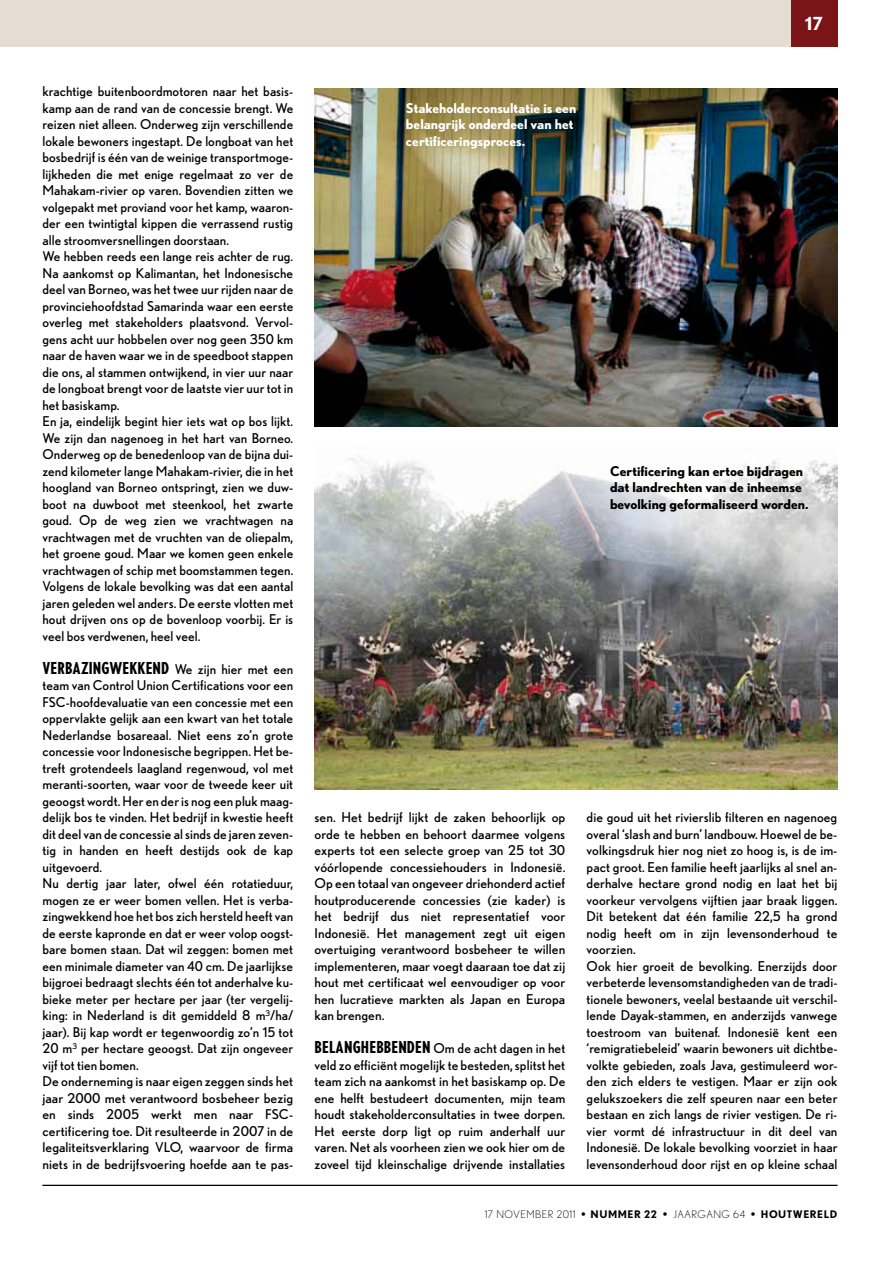
<style>
.page{position:relative;width:893px;height:1263px;background:#fff}
.page>*{position:absolute;margin:0;border:0;box-sizing:border-box;transform-origin:0 0}
.t1{font:700 18px "Nobel";color:#fff}
.t2{font:700 condensed 16.5px "Nobel";letter-spacing:.005em;color:#010100}
.t3{font:13.5px/16.5px "Nobel";letter-spacing:.005em;color:#010100}
.t4{font:700 13.5px/16.5px "Nobel";color:#010100}
.t5{font:700 13.5px/16.5px "Nobel";color:#fff}
.t6{font:300 10.5px "Nobel";letter-spacing:.05em;color:#010100}
.s1{font-weight:400;font-stretch:normal;font-size:13.5px}
.s2{font-weight:700;font-stretch:condensed;font-size:16.5px}
.s3{font-weight:700}
</style>
<div class="page">
<div style="left:791px;top:0;width:46px;height:47px;background:#7a1417"></div>
<hr style="left:43px;top:1185px;width:794px;height:1px;background:#010100">
<div style="left:0;top:0;width:791px;height:47px;background:#e5ddd2"></div>
<img style="left:315px;top:88px;width:522px;height:338px">
<img style="left:315px;top:458px;width:522px;height:331px">
<h1 class="t1" style="left:805px;top:17px;width:19px">17</h1>
<p class="t3" style="left:43px;top:85px;width:252px">krachtige buitenboordmotoren naar het basis&shy;kamp aan de rand van de concessie brengt. We reizen niet alleen. Onderweg zijn verschillende lokale be woners ingestapt. De longboat van het bosbedrijf is één van de weinige transportmoge&shy;lijkheden die met enige regelmaat zo ver de Mahakam-rivier op varen. Bovendien zitten we volgepakt met proviand voor het kamp, waaron&shy;der een twintigtal kippen die verrassend rustig alle stroomversnellingen doorstaan.<br>We hebben reeds een lange reis achter de rug.<br>Na aankomst op Kalimantan, het Indonesische deel van Borneo, was het twee uur rijden naar de provinciehoofdstad Samarinda waar een eerste overleg met stakeholders plaatsvond. Vervol&shy;gens acht uur hobbelen over nog geen 350 km naar de haven waar we in de speedboot stappen die ons, al stammen ontwijkend, in vier uur naar de longboat brengt voor de laatste vier uur tot in het basiskamp.<br>En ja, eindelijk begint hier iets wat op bos lijkt.<br>We zijn dan nagenoeg in het hart van Borneo.<br>Onderweg op de benedenloop van de bijna dui&shy;zend kilometer lange Mahakam-rivier, die in het hoogland van Borneo ontspringt, zien we duw&shy;boot na duwboot met steenkool, het zwarte goud. Op de weg zien we vrachtwagen na vrachtwagen met de vruchten van de oliepalm, het groene goud. Maar we komen geen enkele vrachtwagen of schip met boomstammen tegen.<br>Volgens de lokale bevolking was dat een aantal jaren geleden wel anders. De eerste vlotten met hout drijven ons op de bovenloop voorbij. Er is veel bos verdwenen, heel veel.</p>
<p class="t2" style="left:43px;top:662px;width:252px">VERBAZINGWEKKEND <span class="s1">We zijn hier met een</span></p>
<p class="t3" style="left:42px;top:678px;width:252px">team van Control Union Certifications voor een FSC-hoofdevaluatie van een concessie met een oppervlakte gelijk aan een kwart van het totale Nederlandse bos areaal. Niet eens zo’n grote concessie voor Indonesische begrippen. Het be&shy;treft grotendeels laagland regenwoud, vol met meranti-soorten, waar voor de tweede keer uit geoogst wordt. Her en der is nog een pluk maag&shy;delijk bos te vinden. Het bedrijf in kwestie heeft dit deel van de concessie al sinds de jaren zeven&shy;tig in handen en heeft destijds ook de kap uitgevoerd.<br>Nu dertig jaar later, ofwel één rotatieduur, mogen ze er weer bomen vellen. Het is verba&shy;zingwekkend hoe het bos zich hersteld heeft van de eerste kapronde en dat er weer volop oogst&shy;bare bomen staan. Dat wil zeggen: bomen met een minimale diameter van 40 cm. De jaarlijkse bijgroei bedraagt slechts één tot anderhalve ku&shy;bieke meter per hectare per jaar (ter vergelij&shy;king: in Nederland is dit gemiddeld 8 m<sup>3</sup>/ha/ jaar). Bij kap wordt er tegenwoordig zo’n 15 tot 20 m<sup>3</sup> per hectare geoogst. Dat zijn ongeveer vijf tot tien bomen.<br>De onderneming is naar eigen zeggen sinds het jaar 2000 met verantwoord bosbeheer bezig en sinds 2005 werkt men naar FSC&shy;certificering toe. Dit resulteerde in 2007 in de legaliteitsverklaring VLO, waarvoor de firma niets in de bedrijfsvoering hoefde aan te pas-</p>
<p class="t5" style="left:406px;top:101px;width:172px">Stakeholderconsultatie is een belangrijk onderdeel van het certificeringsproces.</p>
<p class="t4" style="left:610px;top:464px;width:200px">Certificering kan ertoe bijdragen dat landrechten van de inheemse bevolking geformaliseerd worden.</p>
<p class="t3" style="left:315px;top:810px;width:252px;text-align:justify">sen. Het bedrijf lijkt de zaken behoorlijk op orde te hebben en behoort daarmee volgens experts tot een selecte groep van 25 tot 30 vóórlopende concessiehouders in Indonesië.<br>Op een totaal van ongeveer driehonderd actief houtproducerende concessies (zie kader) is het bedrijf dus niet representatief voor Indonesië. Het management zegt uit eigen overtuiging verantwoord bosbeheer te willen implementeren, maar voegt daaraan toe dat zij hout met certificaat wel eenvoudiger op voor hen lucratieve markten als Japan en Europa kan brengen.</p>
<p class="t3" style="left:315px;top:1041px;width:252px;text-align:justify"><span class="s2">BELANGHEBBENDEN</span> Om de acht dagen in het veld zo efficiënt mogelijk te besteden, splitst het team zich na aankomst in het basiskamp op. De ene helft bestudeert documenten, mijn team houdt stakeholderconsultaties in twee dorpen.<br>Het eerste dorp ligt op ruim anderhalf uur varen. Net als voorheen zien we ook hier om de zoveel tijd kleinschalige drijvende installaties</p>
<p class="t3" style="left:587px;top:810px;width:252px">die goud uit het rivierslib filteren en nagenoeg overal ‘slash and burn’ landbouw. Hoewel de be&shy;volkingsdruk hier nog niet zo hoog is, is de im&shy;pact groot. Een familie heeft jaarlijks al snel an&shy;derhalve hectare grond nodig en laat het bij voorkeur vervolgens vijftien jaar braak liggen.<br>Dit betekent dat één familie 22,5 ha grond nodig heeft om in zijn levensonderhoud te voorzien.<br>Ook hier groeit de bevolking. Enerzijds door verbeterde levensomstandigheden van de tradi&shy;tionele bewoners, veelal bestaande uit verschil&shy;lende Dayak-stammen, en anderzijds vanwege toestroom van buitenaf. Indonesië kent een ‘remigratiebeleid’ waarin bewoners uit dichtbe&shy;volkte gebieden, zoals Java, gestimuleerd wor&shy;den zich elders te vestigen. Maar er zijn ook gelukszoekers die zelf speuren naar een beter bestaan en zich langs de rivier vestigen. De ri&shy;vier vormt dé infrastructuur in dit deel van Indonesië. De lokale bevolking voorziet in haar levensonderhoud door rijst en op kleine schaal</p>
<p class="t6" style="left:485px;top:1210px;width:354px">17 NOVEMBER 2011 <span class="s3">• NUMMER 22 •</span> JAARGANG 64 <span class="s3">• HOUTWERELD</span></p>
</div>
